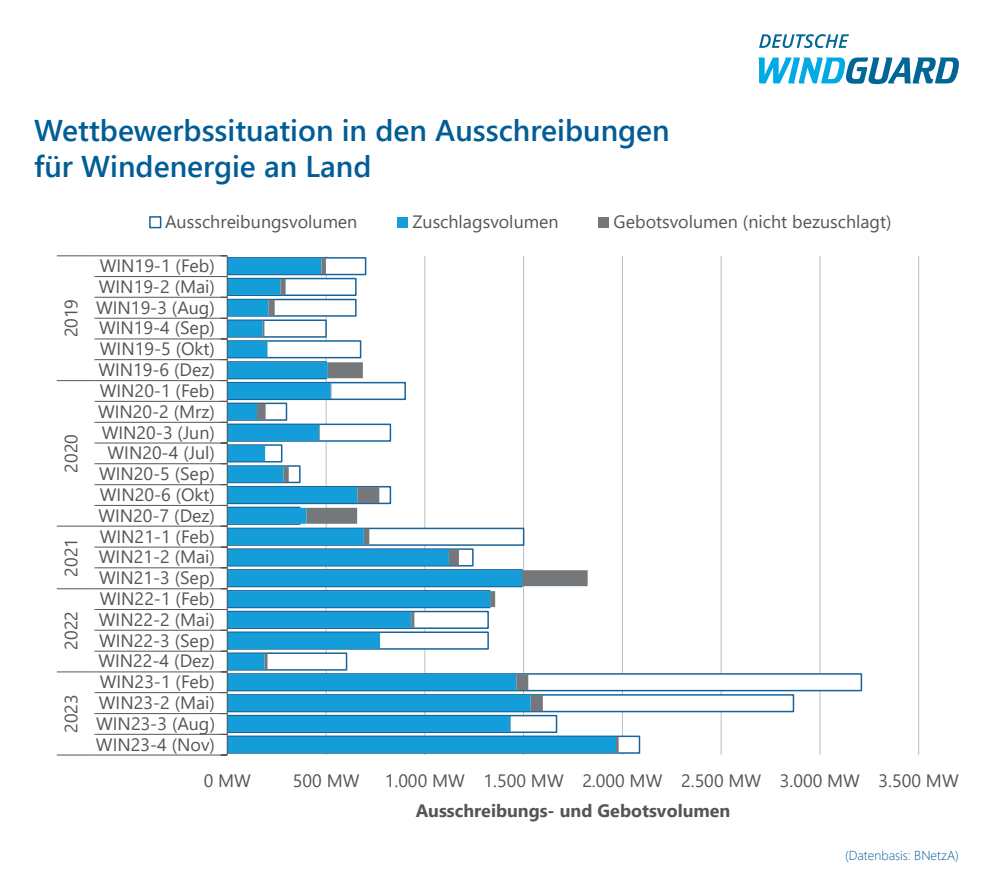
<style>
.page{position:relative;width:993px;height:893px;background:#fff}
.page>*{position:absolute;margin:0;border:0;box-sizing:border-box;transform-origin:0 0}
.t1{font:600 30px/36px "Segoe UI";color:#005d95}
.t2{font:17.9px/20.8px "Segoe UI";color:#535557;text-align:right}
.t3{font:700 17.9px "Segoe UI";color:#535557}
.t4{font:300 13px "Segoe UI";color:#005d95}
</style>
<div class="page">
<svg style="left:758px;top:58px;width:200px;height:26px"></svg>
<svg style="left:759px;top:34px;width:89px;height:14px"></svg>
<hr style="left:918px;top:256px;width:1px;height:499px;background:#bcbebf">
<hr style="left:819px;top:256px;width:1px;height:499px;background:#bcbebf">
<hr style="left:720px;top:256px;width:1px;height:499px;background:#bcbebf">
<hr style="left:622px;top:256px;width:1px;height:499px;background:#bcbebf">
<hr style="left:523px;top:256px;width:1px;height:499px;background:#bcbebf">
<hr style="left:424px;top:256px;width:1px;height:499px;background:#bcbebf">
<hr style="left:326px;top:256px;width:1px;height:499px;background:#bcbebf">
<svg style="left:228px;top:256px;width:634px;height:498px"></svg>
<svg style="left:228px;top:258px;width:29px;height:495px;background:#31a3d7"></svg>
<svg style="left:257px;top:258px;width:361px;height:495px"></svg>
<hr style="left:227px;top:256px;width:1px;height:499px;background:#535557">
<hr style="left:94px;top:755px;width:133px;height:1px;background:#535557">
<hr style="left:94px;top:734px;width:133px;height:1px;background:#535557">
<hr style="left:94px;top:713px;width:133px;height:1px;background:#535557">
<hr style="left:94px;top:692px;width:133px;height:1px;background:#535557">
<hr style="left:94px;top:671px;width:133px;height:1px;background:#535557">
<hr style="left:94px;top:651px;width:133px;height:1px;background:#535557">
<hr style="left:94px;top:630px;width:133px;height:1px;background:#535557">
<hr style="left:94px;top:609px;width:133px;height:1px;background:#535557">
<hr style="left:94px;top:588px;width:133px;height:1px;background:#535557">
<hr style="left:94px;top:567px;width:133px;height:1px;background:#535557">
<hr style="left:94px;top:547px;width:133px;height:1px;background:#535557">
<hr style="left:94px;top:526px;width:133px;height:1px;background:#535557">
<hr style="left:94px;top:505px;width:133px;height:1px;background:#535557">
<hr style="left:94px;top:484px;width:133px;height:1px;background:#535557">
<hr style="left:94px;top:463px;width:133px;height:1px;background:#535557">
<hr style="left:94px;top:443px;width:133px;height:1px;background:#535557">
<hr style="left:94px;top:422px;width:133px;height:1px;background:#535557">
<hr style="left:94px;top:401px;width:133px;height:1px;background:#535557">
<hr style="left:94px;top:380px;width:133px;height:1px;background:#535557">
<hr style="left:94px;top:359px;width:133px;height:1px;background:#535557">
<hr style="left:94px;top:339px;width:133px;height:1px;background:#535557">
<hr style="left:94px;top:318px;width:133px;height:1px;background:#535557">
<hr style="left:94px;top:297px;width:133px;height:1px;background:#535557">
<hr style="left:94px;top:276px;width:133px;height:1px;background:#535557">
<hr style="left:94px;top:255px;width:133px;height:1px;background:#535557">
<hr style="left:57px;top:755px;width:37px;height:1px;background:#535557">
<hr style="left:57px;top:671px;width:37px;height:1px;background:#535557">
<hr style="left:57px;top:588px;width:37px;height:1px;background:#535557">
<hr style="left:57px;top:526px;width:37px;height:1px;background:#535557">
<hr style="left:57px;top:380px;width:37px;height:1px;background:#535557">
<hr style="left:57px;top:255px;width:37px;height:1px;background:#535557">
<div style="left:149px;top:216px;width:12px;height:12px;background:#fff;border:2px solid #186399"></div>
<div style="left:397px;top:217px;width:10px;height:11px;background:#149dd9"></div>
<div style="left:598px;top:217px;width:10px;height:11px;background:#74787a"></div>
<h1 class="t1" style="left:34px;top:110px;width:637px">Wettbewerbssituation in den Ausschreibungen für Windenergie an Land</h1>
<p class="t2" style="left:59px;top:337px;width:40px;rotate:-90deg">2019</p>
<p class="t2" style="left:59px;top:473px;width:40px;rotate:-90deg">2020</p>
<p class="t2" style="left:59px;top:577px;width:40px;rotate:-90deg">2021</p>
<p class="t2" style="left:59px;top:649px;width:40px;rotate:-90deg">2022</p>
<p class="t2" style="left:59px;top:733px;width:40px;rotate:-90deg">2023</p>
<p class="t2" style="left:165px;top:210px;width:194px">Ausschreibungsvolumen</p>
<p class="t2" style="left:412px;top:210px;width:148px">Zuschlagsvolumen</p>
<p class="t2" style="left:613px;top:210px;width:279px">Gebotsvolumen (nicht bezuschlagt)</p>
<p class="t2" style="left:96px;top:254px;width:120px">WIN19-1 (Feb)<br>WIN19-2 (Mai)<br>WIN19-3 (Aug)<br>WIN19-4 (Sep)<br>WIN19-5 (Okt)<br>WIN19-6 (Dez)<br>WIN20-1 (Feb)<br>WIN20-2 (Mrz)<br>WIN20-3 (Jun)<br>WIN20-4 (Jul)<br>WIN20-5 (Sep)<br>WIN20-6 (Okt)<br>WIN20-7 (Dez)<br>WIN21-1 (Feb)<br>WIN21-2 (Mai)<br>WIN21-3 (Sep)<br>WIN22-1 (Feb)<br>WIN22-2 (Mai)<br>WIN22-3 (Sep)<br>WIN22-4 (Dez)<br>WIN23-1 (Feb)<br>WIN23-2 (Mai)<br>WIN23-3 (Aug)<br>WIN23-4 (Nov)</p>
<p class="t2" style="left:204px;top:769px;width:49px">0 MW</p>
<p class="t2" style="left:293px;top:769px;width:68px">500 MW</p>
<p class="t2" style="left:384px;top:769px;width:575px">1.000 MW 1.500 MW 2.000 MW 2.500 MW 3.000 MW 3.500 MW</p>
<p class="t3" style="left:415px;top:794px;width:316px">Ausschreibungs- und Gebotsvolumen</p>
<p class="t4" style="left:844px;top:843px;width:115px">(Datenbasis: BNetzA)</p>
</div>
